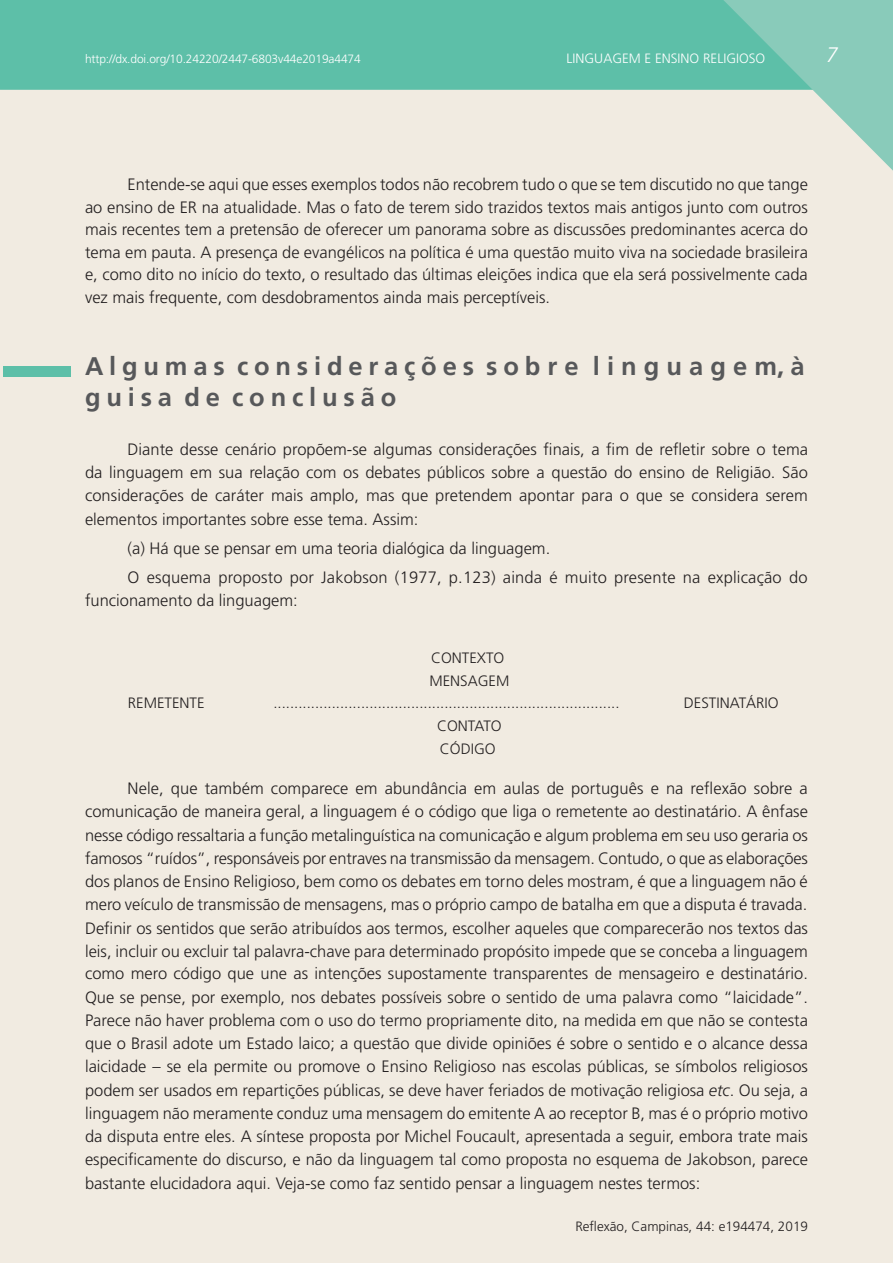
<style>
.page{position:relative;width:893px;height:1263px;background:#fff}
.page>*{position:absolute;margin:0;border:0;box-sizing:border-box;transform-origin:0 0}
.t1{font:700 25.5px/30.6px "Frutiger";color:#57585a}
.t2{font:italic 300 21px "Frutiger";color:#fff}
.t3{font:300 16.5px/23.2px "Frutiger";color:#231f20;text-align:justify}
.t4{font:300 15px "Frutiger";color:#231f20}
.t5{font:300 13.5px "Frutiger";color:#231f20}
.t6{font:300 13.5px "Frutiger";color:#fff}
.t7{font:300 12px "Frutiger";letter-spacing:-.01em;color:#fff}
.s1{font-style:italic}
</style>
<div class="page">
<div style="left:3px;top:90px;width:890px;height:1173px;background:#f1ebe1"></div>
<div style="left:0;top:0;width:718px;height:90px;background:#5dbfa8"></div>
<svg style="left:718px;top:0;width:175px;height:172px;background:#a9d5c5"></svg>
<div style="left:3px;top:366px;width:68px;height:10px;background:#5dbfa8"></div>
<p class="t7" style="left:85px;top:52px;width:277px">http://dx.doi.org/10.24220/2447-6803v44e2019a4474</p>
<p class="t6" style="left:567px;top:50px;width:200px">LINGUAGEM E ENSINO RELIGIOSO</p>
<p class="t2" style="left:826px;top:43px;width:13px">7</p>
<p class="t3" style="left:85px;top:174px;width:724px;line-height:22.5px;text-indent:43px">Entende-se aqui que esses exemplos todos não recobrem tudo o que se tem discutido no que tange ao ensino de ER na atualidade. Mas o fato de terem sido trazidos textos mais antigos junto com outros mais recentes tem a pretensão de oferecer um panorama sobre as discussões predominantes acerca do tema em pauta. A presença de evangélicos na política é uma questão muito viva na sociedade brasileira e, como dito no início do texto, o resultado das últimas eleições indica que ela será possivelmente cada vez mais frequente, com desdobramentos ainda mais perceptíveis.</p>
<h1 class="t1" style="left:85px;top:351px;width:721px">A l g u m a s c o n s i d e r a ç õ e s s o b r e l i n g u a g e m, à g u i s a d e c o n c l u s ã o</h1>
<p class="t3" style="left:85px;top:438px;width:724px;text-indent:43px">Diante desse cenário propõem-se algumas considerações finais, a fim de refletir sobre o tema da linguagem em sua relação com os debates públicos sobre a questão do ensino de Religião. São considerações de caráter mais amplo, mas que pretendem apontar para o que se considera serem elementos importantes sobre esse tema. Assim:</p>
<p class="t3" style="left:128px;top:534px;width:681px;line-height:29.2px">(a) Há que se pensar em uma teoria dialógica da linguagem.<br>O esquema proposto por Jakobson (1977, p.123) ainda é muito presente na explicação do</p>
<p class="t3" style="left:85px;top:589px;width:214px">funcionamento da linguagem:</p>
<p class="t4" style="left:431px;top:649px;width:75px">CONTEXTO</p>
<p class="t4" style="left:429px;top:672px;width:82px">MENSAGEM</p>
<p class="t4" style="left:273px;top:694px;width:348px">...................................................................................</p>
<p class="t4" style="left:437px;top:717px;width:66px">CONTATO</p>
<p class="t4" style="left:440px;top:740px;width:57px">CÓDIGO</p>
<p class="t3" style="left:85px;top:777px;width:724px;text-indent:43px">Nele, que também comparece em abundância em aulas de português e na reflexão sobre a comunicação de maneira geral, a linguagem é o código que liga o remetente ao destinatário. A ênfase nesse código ressaltaria a função metalinguística na comunicação e algum problema em seu uso geraria os famosos “ruídos”, responsáveis por entraves na transmissão da mensagem. Contudo, o que as elaborações dos planos de Ensino Religioso, bem como os debates em torno deles mostram, é que a linguagem não é mero veículo de transmissão de mensagens, mas o próprio campo de batalha em que a disputa é travada.<br>Definir os sentidos que serão atribuídos aos termos, escolher aqueles que comparecerão nos textos das leis, incluir ou excluir tal palavra-chave para determinado propósito impede que se conceba a linguagem como mero código que une as intenções supostamente transparentes de mensageiro e destinatário.<br>Que se pense, por exemplo, nos debates possíveis sobre o sentido de uma palavra como “laicidade”.<br>Parece não haver problema com o uso do termo propriamente dito, na medida em que não se contesta que o Brasil adote um Estado laico; a questão que divide opiniões é sobre o sentido e o alcance dessa laicidade – se ela permite ou promove o Ensino Religioso nas escolas públicas, se símbolos religiosos podem ser usados em repartições públicas, se deve haver feriados de motivação religiosa <span class="s1">etc</span>. Ou seja, a linguagem não meramente conduz uma mensagem do emitente A ao receptor B, mas é o próprio motivo da disputa entre eles. A síntese proposta por Michel Foucault, apresentada a seguir, embora trate mais especificamente do discurso, e não da linguagem tal como proposta no esquema de Jakobson, parece bastante elucidadora aqui. Veja-se como faz sentido pensar a linguagem nestes termos:</p>
<p class="t4" style="left:128px;top:694px;width:78px">REMETENTE</p>
<p class="t4" style="left:684px;top:695px;width:96px">DESTINATÁRIO</p>
<p class="t5" style="left:575px;top:1218px;width:234px">Reflexão, Campinas, 44: e194474, 2019</p>
</div>
